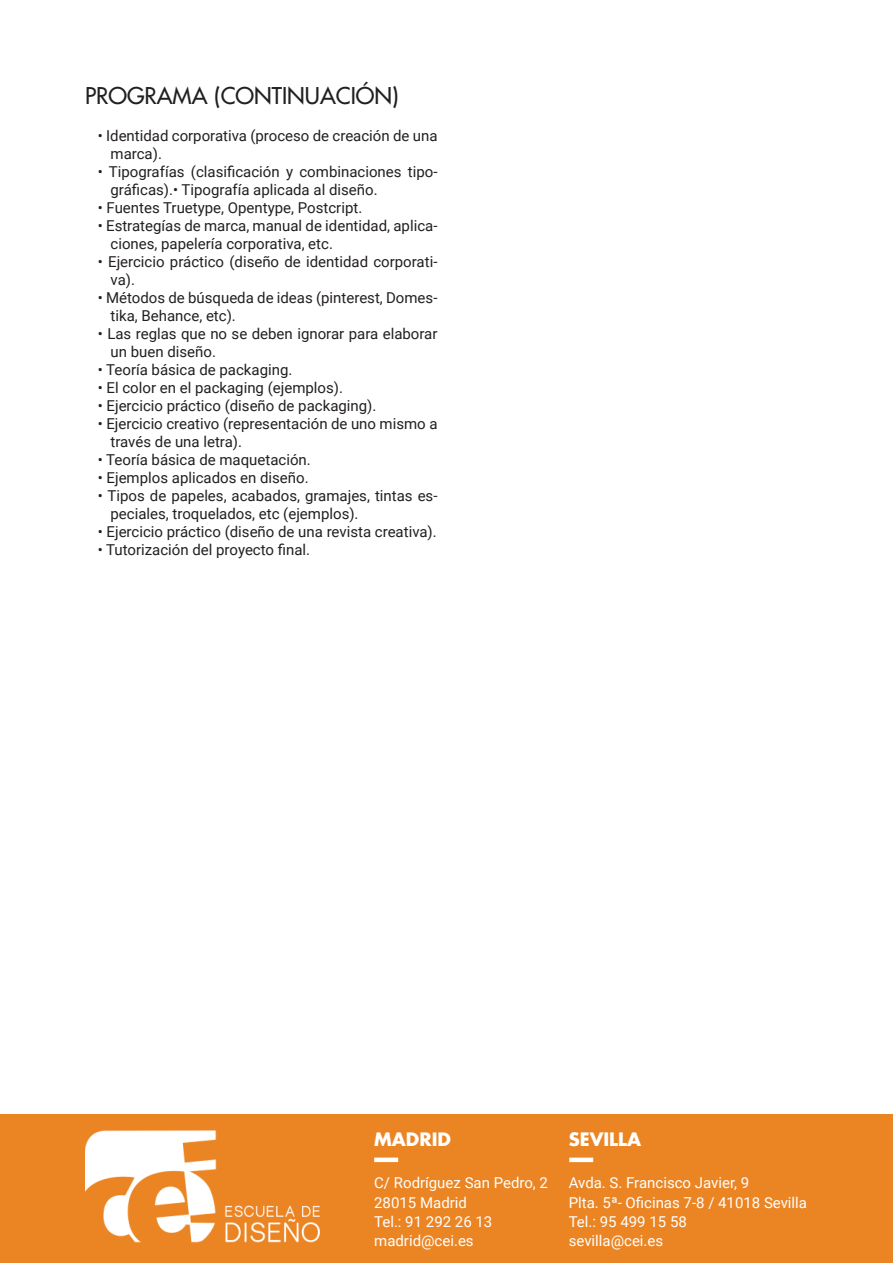
<style>
.page{position:relative;width:893px;height:1263px;background:#fff}
.page>*{position:absolute;margin:0;border:0;box-sizing:border-box;transform-origin:0 0}
.APARTADO{font:500 22.5px "Futura Std";color:#231f20}
.t1{font:700 18px "Futura Std";color:#fff}
.entradilla_2{font:15px/18px "Roboto";color:#231f20}
.t2{font:15px "Roboto";color:#fff}
</style>
<div class="page">
<div style="left:0;top:1115px;width:893px;height:148px;background:#eb8524"></div>
<div style="left:374px;top:1157px;width:24px;height:5px;background:#fff"></div>
<img style="left:85px;top:1130px;width:235px;height:112px">
<div style="left:569px;top:1157px;width:24px;height:5px;background:#fff"></div>
<p class="APARTADO" style="left:85px;top:82px;width:315px">PROGRAMA (CONTINUACIÓN)</p>
<p class="entradilla_2" style="left:111px;top:126px;width:328px;text-indent:-13px">• Identidad corporativa (proceso de creación de una marca).</p>
<p class="entradilla_2" style="left:111px;top:162px;width:328px;text-indent:-13px">• Tipografías (clasificación y combinaciones tipo&shy;gráficas).• Tipografía aplicada al diseño.</p>
<p class="entradilla_2" style="left:98px;top:198px;width:266px">• Fuentes Truetype, Opentype, Postcript.</p>
<p class="entradilla_2" style="left:111px;top:216px;width:328px;text-indent:-13px">• Estrategías de marca, manual de identidad, aplica&shy;ciones, papelería corporativa, etc.</p>
<p class="entradilla_2" style="left:111px;top:252px;width:328px;text-indent:-13px">• Ejercicio práctico (diseño de identidad corporati&shy;va).</p>
<p class="entradilla_2" style="left:111px;top:288px;width:328px;text-indent:-13px">• Métodos de búsqueda de ideas (pinterest, Domes&shy;tika, Behance, etc).</p>
<p class="entradilla_2" style="left:111px;top:324px;width:328px;text-indent:-13px">• Las reglas que no se deben ignorar para elaborar un buen diseño.</p>
<p class="entradilla_2" style="left:98px;top:360px;width:196px">• Teoría básica de packaging.</p>
<p class="entradilla_2" style="left:98px;top:378px;width:247px">• El color en el packaging (ejemplos).</p>
<p class="entradilla_2" style="left:98px;top:396px;width:280px">• Ejercicio práctico (diseño de packaging).</p>
<p class="entradilla_2" style="left:111px;top:414px;width:328px;text-indent:-13px">• Ejercicio creativo (representación de uno mismo a través de una letra).</p>
<p class="entradilla_2" style="left:98px;top:450px;width:215px">• Teoría básica de maquetación.</p>
<p class="entradilla_2" style="left:98px;top:468px;width:212px">• Ejemplos aplicados en diseño.</p>
<p class="entradilla_2" style="left:111px;top:486px;width:328px;text-indent:-13px">• Tipos de papeles, acabados, gramajes, tintas es&shy;peciales, troquelados, etc (ejemplos).</p>
<p class="entradilla_2" style="left:98px;top:522px;width:340px">• Ejercicio práctico (diseño de una revista creativa).</p>
<p class="entradilla_2" style="left:98px;top:540px;width:214px">• Tutorización del proyecto final.</p>
<p class="t1" style="left:374px;top:1127px;width:78px">MADRID</p>
<p class="t2" style="left:374px;top:1172px;width:175px">C/ Rodríguez San Pedro, 2</p>
<p class="t2" style="left:374px;top:1192px;width:94px">28015 Madrid</p>
<p class="t2" style="left:374px;top:1211px;width:120px">Tel.: 91 292 26 13</p>
<p class="t2" style="left:374px;top:1230px;width:101px">madrid@cei.es</p>
<p class="t1" style="left:569px;top:1127px;width:74px">SEVILLA</p>
<p class="t2" style="left:569px;top:1172px;width:182px">Avda. S. Francisco Javier, 9</p>
<p class="t2" style="left:569px;top:1192px;width:240px">Plta. 5ª- Oficinas 7-8 / 41018 Sevilla</p>
<p class="t2" style="left:569px;top:1211px;width:120px">Tel.: 95 499 15 58</p>
<p class="t2" style="left:569px;top:1230px;width:96px">sevilla@cei.es</p>
</div>
